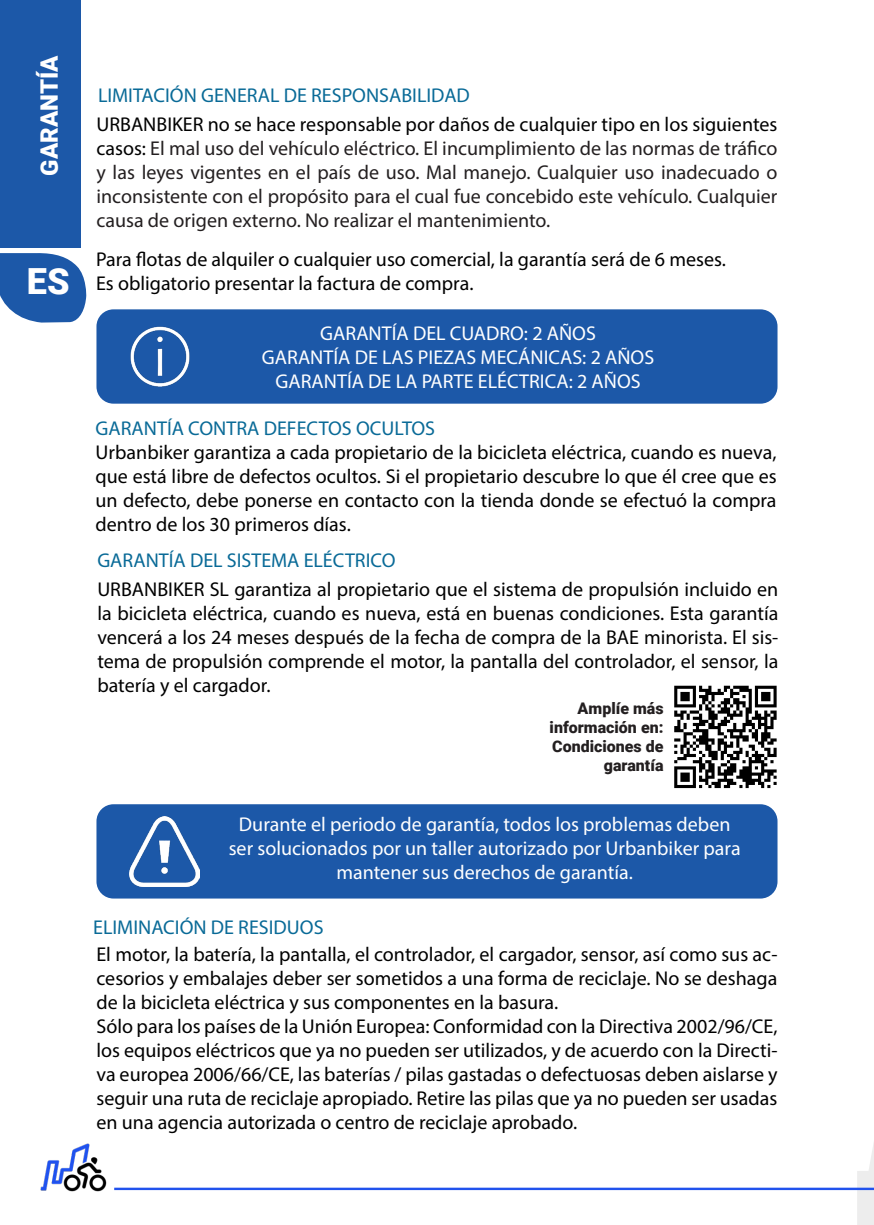
<style>
.page{position:relative;width:874px;height:1225px;background:#fff}
.page>*{position:absolute;margin:0;border:0;box-sizing:border-box;transform-origin:0 0}
.t1{font:900 36px "Roboto";color:#fff}
.t2{font:900 24px "Roboto";color:#fff}
.t3{font:20px/24px "Myriad Pro";color:#000;text-align:justify}
.t4{font:20px/24px "Myriad Pro";color:#231f20;text-align:justify}
.t5{font:20px/24px "Myriad Pro";color:#fff;text-align:center}
.t6{font:20px "Myriad Pro";color:#096a97}
.t7{font:900 16px/19.2px "Roboto";color:#231f20;text-align:right}
.s1{color:#000}
</style>
<div class="page">
<img style="left:40px;top:1143px;width:67px;height:49px">
<svg style="left:0;top:253px;width:87px;height:69px;background:#3b6eb3"></svg>
<div style="left:0;top:0;width:81px;height:247px;background:#1c58a8"></div>
<div style="left:96px;top:309px;width:681px;height:95px;background:#1c58a8;border-radius:17px"></div>
<img style="left:130px;top:326px;width:60px;height:61px">
<div style="left:96px;top:804px;width:681px;height:94px;background:#1c58a8;border-radius:17px"></div>
<svg style="left:114px;top:685px;width:759px;height:540px"></svg>
<p class="t2" style="left:32px;top:175px;width:122px;rotate:-90deg">GARANTÍA</p>
<p class="t1" style="left:27px;top:256px;width:44px">ES</p>
<p class="t6" style="left:98px;top:83px;width:373px">LIMITACIÓN GENERAL DE RESPONSABILIDAD</p>
<p class="t4" style="left:96px;top:112px;width:682px"><span class="s1">URBANBIKER no se hace responsable por daños de cualquier tipo en los siguientes casos:</span> El mal uso del vehículo eléctrico. El incumplimiento de las normas de tráfico y las leyes vigentes en el país de uso. Mal manejo. Cualquier uso inadecuado o inconsistente con el propósito para el cual fue concebido este vehículo. Cualquier causa de origen externo. No realizar el mantenimiento.</p>
<p class="t3" style="left:96px;top:247px;width:631px">Para flotas de alquiler o cualquier uso comercial, la garantía será de 6 meses.</p>
<p class="t3" style="left:96px;top:271px;width:379px">Es obligatorio presentar la factura de compra.</p>
<p class="t5" style="left:320px;top:321px;width:277px">GARANTÍA DEL CUADRO: 2 AÑOS</p>
<p class="t5" style="left:262px;top:345px;width:393px">GARANTÍA DE LAS PIEZAS MECÁNICAS: 2 AÑOS</p>
<p class="t5" style="left:275px;top:369px;width:366px">GARANTÍA DE LA PARTE ELÉCTRICA: 2 AÑOS</p>
<p class="t6" style="left:95px;top:416px;width:341px">GARANTÍA CONTRA DEFECTOS OCULTOS</p>
<p class="t3" style="left:95px;top:440px;width:682px">Urbanbiker garantiza a cada propietario de la bicicleta eléctrica, cuando es nueva, que está libre de defectos ocultos. Si el propietario descubre lo que él cree que es un defecto, debe ponerse en contacto con la tienda donde se efectuó la compra dentro de los 30 primeros días.</p>
<p class="t6" style="left:97px;top:548px;width:299px">GARANTÍA DEL SISTEMA ELÉCTRICO</p>
<p class="t3" style="left:97px;top:577px;width:682px">URBANBIKER SL garantiza al propietario que el sistema de propulsión incluido en la bicicleta eléctrica, cuando es nueva, está en buenas condiciones. Esta garantía vencerá a los 24 meses después de la fecha de compra de la BAE minorista. El sis&shy;tema de propulsión comprende el motor, la pantalla del controlador, el sensor, la batería y el cargador.</p>
<p class="t7" style="left:549px;top:698px;width:115px">Amplíe más información en:</p>
<p class="t7" style="left:552px;top:736px;width:113px">Condiciones de garantía</p>
<p class="t5" style="left:228px;top:812px;width:513px">Durante el periodo de garantía, todos los problemas deben ser solucionados por un taller autorizado por Urbanbiker para mantener sus derechos de garantía.</p>
<p class="t6" style="left:93px;top:915px;width:232px">ELIMINACIÓN DE RESIDUOS</p>
<p class="t3" style="left:96px;top:942px;width:682px">El motor, la batería, la pantalla, el controlador, el cargador, sensor, así como sus ac&shy;cesorios y embalajes deber ser sometidos a una forma de reciclaje. No se deshaga de la bicicleta eléctrica y sus componentes en la basura.</p>
<p class="t3" style="left:96px;top:1014px;width:682px">Sólo para los países de la Unión Europea: Conformidad con la Directiva 2002/96/CE, los equipos eléctricos que ya no pueden ser utilizados, y de acuerdo con la Directi&shy;va europea 2006/66/CE, las baterías / pilas gastadas o defectuosas deben aislarse y seguir una ruta de reciclaje apropiado. Retire las pilas que ya no pueden ser usadas en una agencia autorizada o centro de reciclaje aprobado.</p>
</div>
